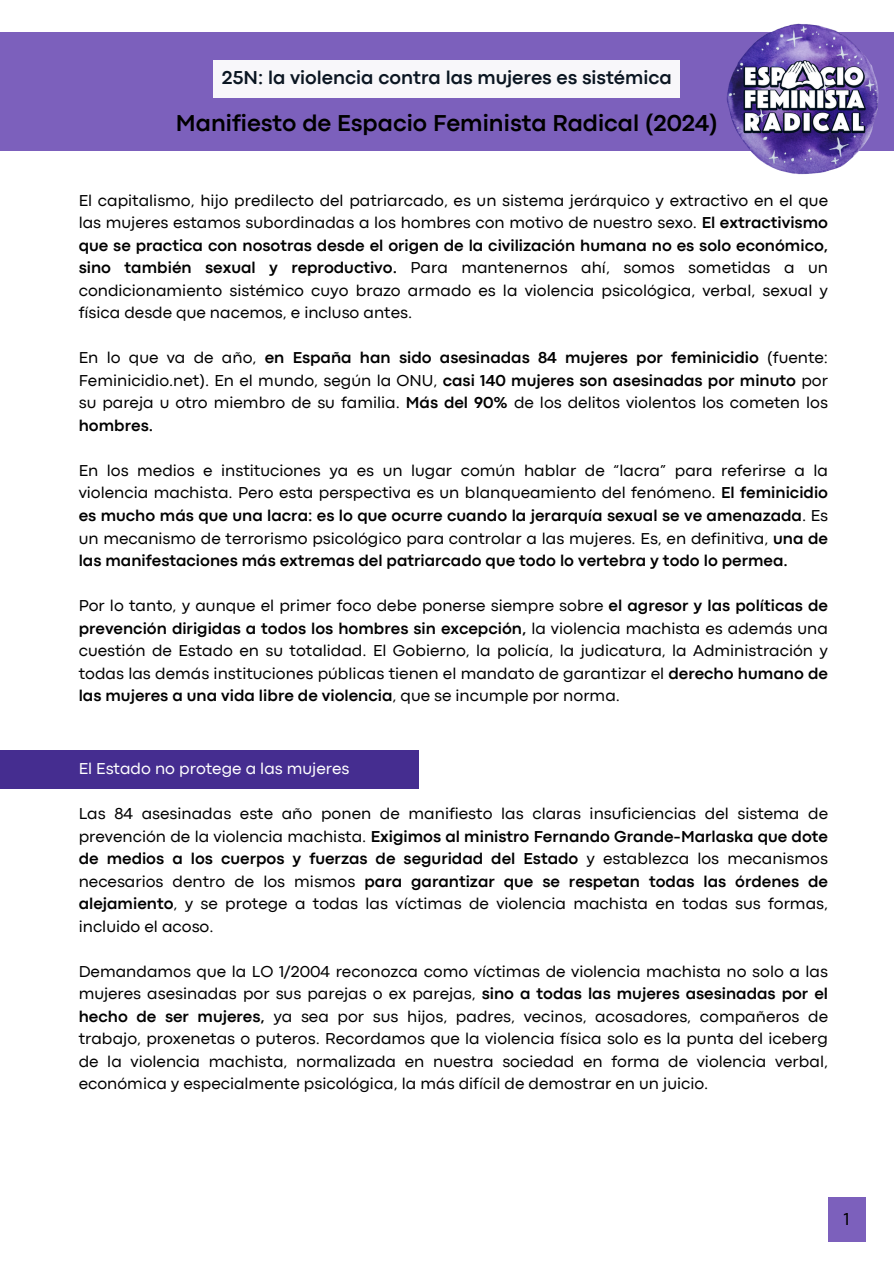
<style>
.page{position:relative;width:894px;height:1264px;background:#fff}
.page>*{position:absolute;margin:0;border:0;box-sizing:border-box;transform-origin:0 0}
.t1{font:700 24px "Codec Pro";color:#000}
.t2{font:700 19.5px "Codec Pro";color:#0b1622}
.t3{font:18px "Codec Pro";color:#000}
.t4{font:16.5px/22.5px "Codec Pro";color:#000;text-align:justify}
.t5{font:16.5px "Codec Pro";color:#fff}
.s1{font-weight:700}
</style>
<div class="page">
<div style="left:0;top:750px;width:418px;height:38px;background:#452d90"></div>
<div style="left:0;top:32px;width:893px;height:118px;background:#7c60bc"></div>
<img style="left:709px;top:23px;width:184px;height:152px">
<div style="left:213px;top:60px;width:467px;height:37px;background:#f8f7fa"></div>
<div style="left:827px;top:1197px;width:38px;height:45px;background:#7c60bc"></div>
<p class="t2" style="left:222px;top:71px;width:451px">25N: la violencia contra las mujeres es sistémica</p>
<p class="t1" style="left:176px;top:115px;width:543px">Manifiesto de Espacio Feminista Radical (2024)</p>
<p class="t4" style="left:79px;top:190px;width:750px">El capitalismo, hijo predilecto del patriarcado, es un sistema jerárquico y extractivo en el que las mujeres estamos subordinadas a los hombres con motivo de nuestro sexo. <span class="s1">El extractivismo que se practica con nosotras desde el origen de la civilización humana no es solo económico, sino también sexual y reproductivo.</span> Para mantenernos ahí, somos sometidas a un condicionamiento sistémico cuyo brazo armado es la violencia psicológica, verbal, sexual y física desde que nacemos, e incluso antes.</p>
<h2 class="t4" style="left:79px;top:348px;width:750px">En lo que va de año, <span class="s1">en España han sido asesinadas 84 mujeres por feminicidio</span> (fuente:<br>Feminicidio.net). En el mundo, según la ONU, <span class="s1">casi 140 mujeres son asesinadas por minuto</span> por su pareja u otro miembro de su familia. <span class="s1">Más del 90%</span> de los delitos violentos los cometen los <span class="s1">hombres.</span></h2>
<h1 class="t4" style="left:79px;top:460px;width:750px">En los medios e instituciones ya es un lugar común hablar de “lacra” para referirse a la violencia machista. Pero esta perspectiva es un blanqueamiento del fenómeno. <span class="s1">El feminicidio es mucho más que una lacra: es lo que ocurre cuando la jerarquía sexual se ve amenazada</span>. Es un mecanismo de terrorismo psicológico para controlar a las mujeres. Es, en definitiva, <span class="s1">una de las manifestaciones más extremas del patriarcado que todo lo vertebra y todo lo permea.</span></h1>
<p class="t4" style="left:79px;top:595px;width:750px">Por lo tanto, y aunque el primer foco debe ponerse siempre sobre <span class="s1">el agresor y las políticas de prevención dirigidas a todos los hombres sin excepción,</span> la violencia machista es además una cuestión de Estado en su totalidad. El Gobierno, la policía, la judicatura, la Administración y todas las demás instituciones públicas tienen el mandato de garantizar el <span class="s1">derecho humano de las mujeres a una vida libre de violencia</span>, que se incumple por norma.</p>
<p class="t5" style="left:79px;top:763px;width:272px">El Estado no protege a las mujeres</p>
<p class="t4" style="left:79px;top:803px;width:750px">Las 84 asesinadas este año ponen de manifiesto las claras insuficiencias del sistema de prevención de la violencia machista. <span class="s1">Exigimos al ministro Fernando Grande-Marlaska que dote de medios a los cuerpos y fuerzas de seguridad del Estado</span> y establezca los mecanismos necesarios dentro de los mismos <span class="s1">para garantizar que se respetan todas las órdenes de alejamiento</span>, y se protege a todas las víctimas de violencia machista en todas sus formas, incluido el acoso.</p>
<p class="t4" style="left:79px;top:961px;width:750px">Demandamos que la LO 1/2004 reconozca como víctimas de violencia machista no solo a las mujeres asesinadas por sus parejas o ex parejas, <span class="s1">sino a todas las mujeres asesinadas por el hecho de ser mujeres,</span> ya sea por sus hijos, padres, vecinos, acosadores, compañeros de trabajo, proxenetas o puteros. Recordamos que la violencia física solo es la punta del iceberg de la violencia machista, normalizada en nuestra sociedad en forma de violencia verbal, económica y especialmente psicológica, la más difícil de demostrar en un juicio.</p>
<p class="t3" style="left:843px;top:1212px;width:7px">1</p>
</div>
